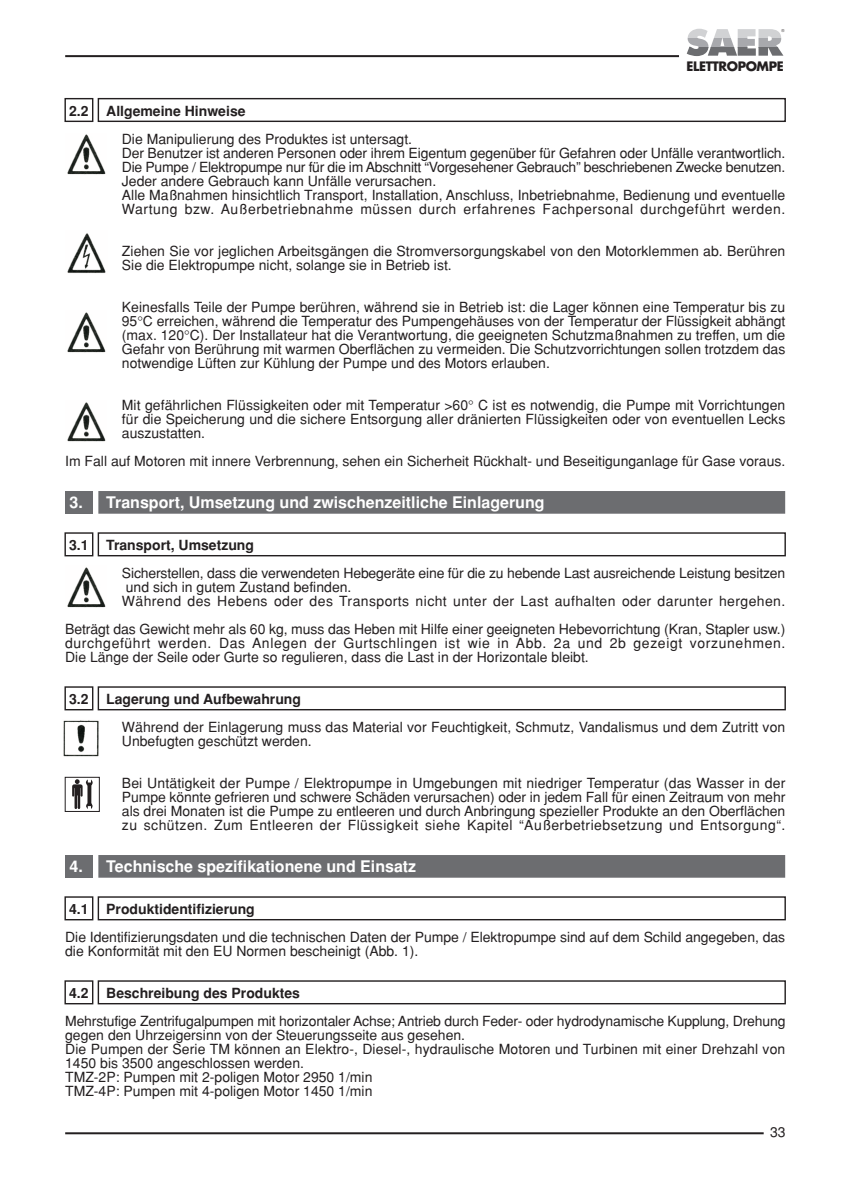
<style>
.page{position:relative;width:850px;height:1190px;background:#fff}
.page>*{position:absolute;margin:0;border:0;box-sizing:border-box;transform-origin:0 0}
.t1{font:700 16px "Helvetica";color:#fff}
.t2{font:14px/14px "Helvetica";color:#231f20}
.t3{font:700 14px "Helvetica";color:#231f20}
.t4{font:700 12.8px "Futura";letter-spacing:-.03em;color:#231f20}
.t5{font:4px "Helvetica";color:#231f20}
</style>
<div class="page">
<div style="left:65px;top:855px;width:28px;height:23px;background:#6c6d70"></div>
<div style="left:98px;top:855px;width:687px;height:23px;background:#6c6d70"></div>
<hr style="left:65px;top:55px;width:614px;height:2px;background:#231f20">
<svg style="left:687px;top:29px;width:94px;height:9px"></svg>
<svg style="left:687px;top:38px;width:95px;height:9px"></svg>
<svg style="left:687px;top:47px;width:96px;height:9px"></svg>
<svg style="left:64px;top:97px;width:722px;height:26px"></svg>
<img style="left:67px;top:134px;width:39px;height:41px">
<img style="left:67px;top:233px;width:39px;height:40px">
<img style="left:67px;top:312px;width:39px;height:41px">
<img style="left:67px;top:402px;width:39px;height:40px">
<div style="left:65px;top:491px;width:28px;height:23px;background:#6c6d70"></div>
<div style="left:98px;top:491px;width:687px;height:23px;background:#6c6d70"></div>
<svg style="left:64px;top:532px;width:722px;height:25px"></svg>
<img style="left:67px;top:567px;width:39px;height:41px">
<svg style="left:64px;top:686px;width:722px;height:25px"></svg>
<img style="left:63px;top:720px;width:36px;height:37px">
<svg style="left:64px;top:896px;width:722px;height:109px"></svg>
<hr style="left:65px;top:1132px;width:699px;height:2px;background:#231f20">
<div style="left:65px;top:777px;width:35px;height:35px;border:1px solid #231f20"></div>
<svg style="left:72px;top:779px;width:21px;height:30px"></svg>
<p class="t5" style="left:781px;top:29px;width:4px">®</p>
<p class="t4" style="left:687px;top:60px;width:99px">ELETTROPOMPE</p>
<p class="t3" style="left:69px;top:106px;width:21px">2.2</p>
<p class="t3" style="left:106px;top:106px;width:141px">Allgemeine Hinweise</p>
<p class="t2" style="left:122px;top:133px;width:665px">Die Manipulierung des Produktes ist untersagt.<br>Der Benutzer ist anderen Personen oder ihrem Eigentum gegenüber für Gefahren oder Unfälle verantwortlich.<br>Die Pumpe / Elektropumpe nur für die im Abschnitt “Vorgesehener Gebrauch” beschriebenen Zwecke benutzen.<br>Jeder andere Gebrauch kann Unfälle verursachen.<br>Alle Maßnahmen hinsichtlich Transport, Installation, Anschluss, Inbetriebnahme, Bedienung und eventuelle Wartung bzw. Außerbetriebnahme müssen durch erfahrenes Fachpersonal durchgeführt werden.</p>
<p class="t2" style="left:122px;top:245px;width:665px">Ziehen Sie vor jeglichen Arbeitsgängen die Stromversorgungskabel von den Motorklemmen ab. Berühren<br>Sie die Elektropumpe nicht, solange sie in Betrieb ist.</p>
<p class="t2" style="left:122px;top:301px;width:665px;text-align:justify">Keinesfalls Teile der Pumpe berühren, während sie in Betrieb ist: die Lager können eine Temperatur bis zu 95 C erreichen, während die Temperatur des Pumpengehäuses von der Temperatur der Flüssigkeit abhängt (max. 120 C). Der Installateur hat die Verantwortung, die geeigneten Schutzmaßnahmen zu treffen, um die Gefahr von Berührung mit warmen Oberflächen zu vermeiden. Die Schutzvorrichtungen sollen trotzdem das notwendige Lüften zur Kühlung der Pumpe und des Motors erlauben.</p>
<p class="t2" style="left:122px;top:399px;width:665px;text-align:justify">Mit gefährlichen Flüssigkeiten oder mit Temperatur &gt;60 C ist es notwendig, die Pumpe mit Vorrichtungen für die Speicherung und die sichere Entsorgung aller dränierten Flüssigkeiten oder von eventuellen Lecks auszustatten.</p>
<p class="t2" style="left:65px;top:455px;width:722px">Im Fall auf Motoren mit innere Verbrennung, sehen ein Sicherheit Rückhalt- und Beseitigunganlage für Gase voraus.</p>
<p class="t1" style="left:70px;top:496px;width:476px">3. Transport, Umsetzung und zwischenzeitliche Einlagerung</p>
<p class="t3" style="left:69px;top:540px;width:21px">3.1</p>
<p class="t3" style="left:106px;top:540px;width:149px">Transport, Umsetzung</p>
<p class="t2" style="left:122px;top:567px;width:665px">Sicherstellen, dass die verwendeten Hebegeräte eine für die zu hebende Last ausreichende Leistung besitzen und sich in gutem Zustand befinden.<br>Während des Hebens oder des Transports nicht unter der Last aufhalten oder darunter hergehen.</p>
<p class="t2" style="left:65px;top:623px;width:722px;text-align:justify">Beträgt das Gewicht mehr als 60 kg, muss das Heben mit Hilfe einer geeigneten Hebevorrichtung (Kran, Stapler usw.) durchgeführt werden. Das Anlegen der Gurtschlingen ist wie in Abb. 2a und 2b gezeigt vorzunehmen.<br>Die Länge der Seile oder Gurte so regulieren, dass die Last in der Horizontale bleibt.</p>
<p class="t3" style="left:69px;top:694px;width:21px">3.2</p>
<p class="t3" style="left:106px;top:694px;width:196px">Lagerung und Aufbewahrung</p>
<p class="t2" style="left:122px;top:721px;width:665px">Während der Einlagerung muss das Material vor Feuchtigkeit, Schmutz, Vandalismus und dem Zutritt von<br>Unbefugten geschützt werden.</p>
<p class="t2" style="left:122px;top:777px;width:665px;text-align:justify">Bei Untätigkeit der Pumpe / Elektropumpe in Umgebungen mit niedriger Temperatur (das Wasser in der Pumpe könnte gefrieren und schwere Schäden verursachen) oder in jedem Fall für einen Zeitraum von mehr als drei Monaten ist die Pumpe zu entleeren und durch Anbringung spezieller Produkte an den Oberflächen zu schützen. Zum Entleeren der Flüssigkeit siehe Kapitel “Außerbetriebsetzung und Entsorgung“.</p>
<p class="t1" style="left:70px;top:860px;width:348px">4. Technische spezifikationene und Einsatz</p>
<p class="t3" style="left:69px;top:904px;width:21px">4.1</p>
<p class="t3" style="left:106px;top:904px;width:150px">Produktidentifizierung</p>
<p class="t2" style="left:65px;top:931px;width:722px">Die Identifizierungsdaten und die technischen Daten der Pumpe / Elektropumpe sind auf dem Schild angegeben, das die Konformität mit den EU Normen bescheinigt (Abb. 1).</p>
<p class="t3" style="left:69px;top:988px;width:21px">4.2</p>
<p class="t3" style="left:106px;top:988px;width:195px">Beschreibung des Produktes</p>
<p class="t2" style="left:65px;top:1015px;width:722px">Mehrstufige Zentrifugalpumpen mit horizontaler Achse; Antrieb durch Feder- oder hydrodynamische Kupplung, Drehung gegen den Uhrzeigersinn von der Steuerungsseite aus gesehen.<br>Die Pumpen der Serie TM können an Elektro-, Diesel-, hydraulische Motoren und Turbinen mit einer Drehzahl von 1450 bis 3500 angeschlossen werden.<br>TMZ-2P: Pumpen mit 2-poligen Motor 2950 1/min<br>TMZ-4P: Pumpen mit 4-poligen Motor 1450 1/min</p>
<p class="t2" style="left:770px;top:1127px;width:17px">33</p>
</div>
